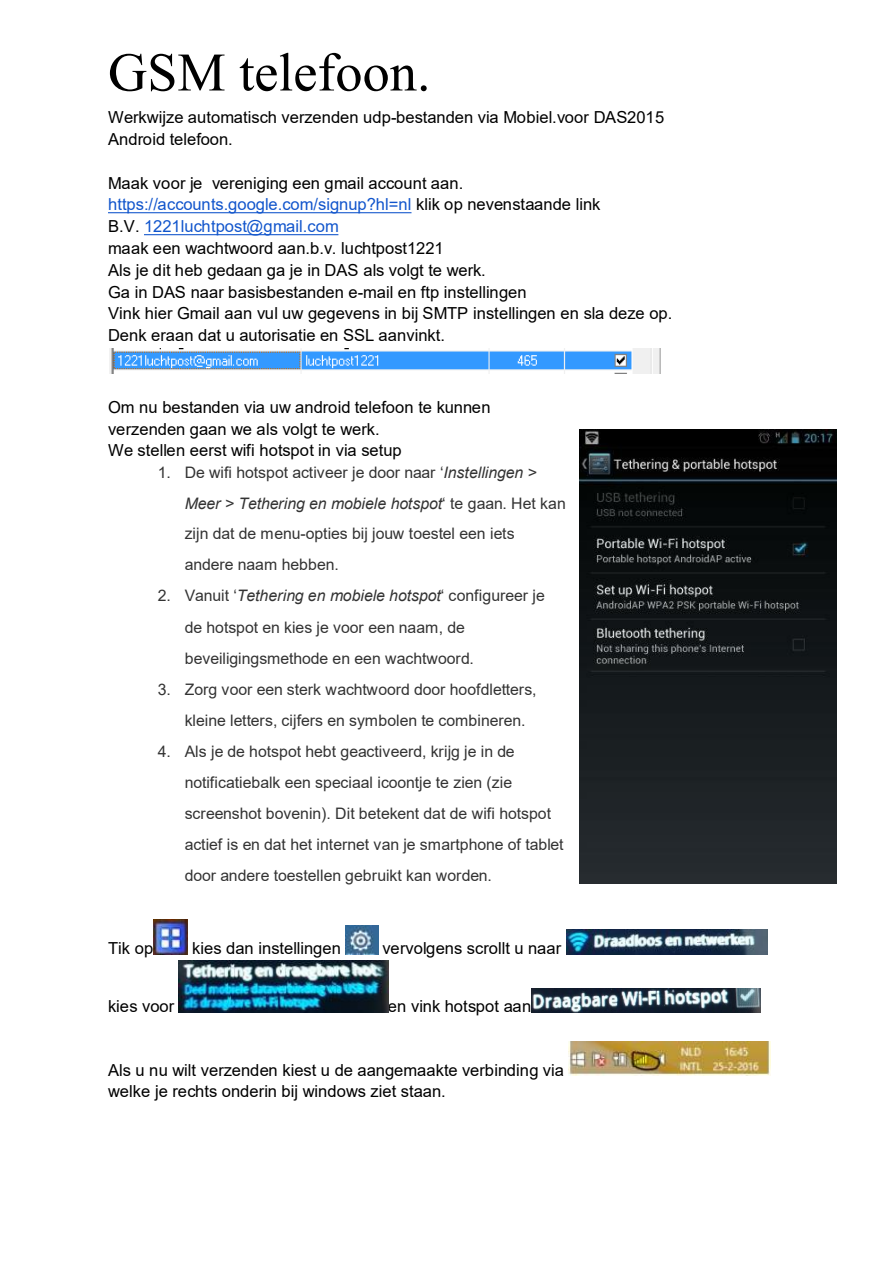
<style>
.page{position:relative;width:893px;height:1263px;background:#fff}
.page>*{position:absolute;margin:0;border:0;box-sizing:border-box;transform-origin:0 0}
.t1{font:54.3px "Times New Roman";color:#000}
.t2{font:16.5px/21.8px "Arial";color:#000}
.t3{font:15.9px/30.9px "Arial";letter-spacing:-.01em;color:#333}
.s1{color:#15c}
.s2{font-style:italic}
</style>
<div class="page">
<hr style="left:108px;top:212px;width:303px;height:1px;background:#15c">
<hr style="left:144px;top:234px;width:194px;height:1px;background:#15c">
<img style="left:109px;top:348px;width:552px;height:25px">
<img style="left:153px;top:919px;width:35px;height:35px">
<img style="left:346px;top:925px;width:32px;height:29px">
<img style="left:566px;top:929px;width:201px;height:25px">
<img style="left:179px;top:961px;width:209px;height:52px">
<img style="left:531px;top:989px;width:229px;height:24px">
<img style="left:568px;top:1041px;width:202px;height:35px">
<img style="left:580px;top:430px;width:257px;height:453px">
<h1 class="t1" style="left:108px;top:53px;width:324px">GSM telefoon.</h1>
<p class="t2" style="left:108px;top:108px;width:558px">Werkwijze automatisch verzenden udp-bestanden via Mobiel.voor DAS2015<br>Android telefoon.</p>
<p class="t2" style="left:108px;top:174px;width:566px">Maak voor je vereniging een gmail account aan. <span class="s1">https://accounts.google.com/signup?hl=nl</span> klik op nevenstaande link<br>B.V. <span class="s1">1221luchtpost@gmail.com<br></span>maak een wachtwoord aan.b.v. luchtpost1221<br>Als je dit heb gedaan ga je in DAS als volgt te werk.<br>Ga in DAS naar basisbestanden e-mail en ftp instellingen<br>Vink hier Gmail aan vul uw gegevens in bij SMTP instellingen en sla deze op.<br>Denk eraan dat u autorisatie en SSL aanvinkt.</p>
<p class="t2" style="left:108px;top:398px;width:384px">Om nu bestanden via uw android telefoon te kunnen verzenden gaan we als volgt te werk.<br>We stellen eerst wifi hotspot in via setup</p>
<p class="t3" style="left:185px;top:458px;width:383px;text-indent:-27px">1. De wifi hotspot activeer je door naar ‘<span class="s2">Instellingen &gt; Meer &gt; Tethering en mobiele hotspot</span>‘ te gaan. Het kan zijn dat de menu-opties bij jouw toestel een iets andere naam hebben.</p>
<p class="t3" style="left:185px;top:582px;width:362px;text-indent:-27px">2. Vanuit ‘<span class="s2">Tethering en mobiele hotspot</span>‘ configureer je de hotspot en kies je voor een naam, de beveiligingsmethode en een wachtwoord.</p>
<p class="t3" style="left:185px;top:675px;width:353px;text-indent:-27px">3. Zorg voor een sterk wachtwoord door hoofdletters, kleine letters, cijfers en symbolen te combineren.</p>
<p class="t3" style="left:185px;top:737px;width:380px;text-indent:-27px">4. Als je de hotspot hebt geactiveerd, krijg je in de notificatiebalk een speciaal icoontje te zien (zie screenshot bovenin). Dit betekent dat de wifi hotspot actief is en dat het internet van je smartphone of tablet door andere toestellen gebruikt kan worden.</p>
<p class="t2" style="left:108px;top:939px;width:47px">Tik op</p>
<p class="t2" style="left:192px;top:939px;width:150px">kies dan instellingen</p>
<p class="t2" style="left:382px;top:939px;width:181px">vervolgens scrollt u naar</p>
<p class="t2" style="left:108px;top:997px;width:68px">kies voor</p>
<p class="t2" style="left:388px;top:997px;width:145px">en vink hotspot aan</p>
<p class="t2" style="left:108px;top:1060px;width:458px">Als u nu wilt verzenden kiest u de aangemaakte verbinding via welke je rechts onderin bij windows ziet staan.</p>
</div>
